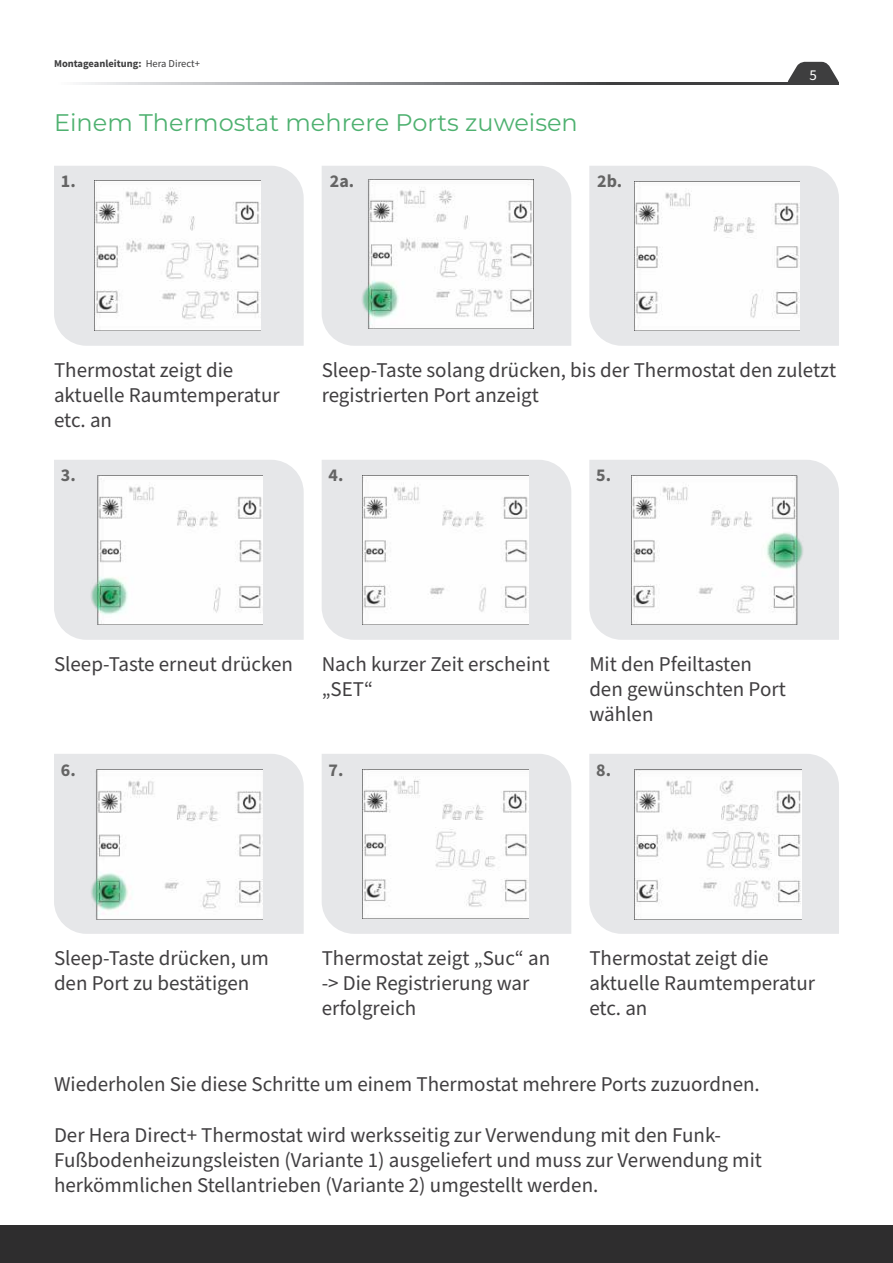
<style>
.page{position:relative;width:893px;height:1263px;background:#fff}
.page>*{position:absolute;margin:0;border:0;box-sizing:border-box;transform-origin:0 0}
.t1{font:24px "Montserrat";color:#4eb170}
.t2{font:21px/25.2px "Source Sans Pro";color:#413f41}
.t3{font:700 18px "Source Sans Pro";color:#646464}
.t4{font:15px "Source Sans Pro";color:#fff}
.t5{font:700 10.5px "Source Sans Pro";color:#3e3e3f}
.s1{font-weight:400}
</style>
<div class="page">
<svg style="left:787px;top:62px;width:52px;height:21px"></svg>
<div style="left:0;top:1225px;width:893px;height:38px;background:#2e2d2e"></div>
<div style="left:54px;top:166px;width:250px;height:180px;background:#e6e7e9"></div>
<img style="left:95px;top:181px;width:166px;height:149px">
<div style="left:322px;top:166px;width:249px;height:180px;background:#e6e7e9"></div>
<img style="left:362px;top:180px;width:172px;height:148px">
<div style="left:54px;top:460px;width:250px;height:180px;background:#e6e7e9"></div>
<img style="left:90px;top:475px;width:173px;height:149px">
<div style="left:322px;top:460px;width:249px;height:180px;background:#e6e7e9"></div>
<img style="left:363px;top:475px;width:165px;height:149px">
<div style="left:589px;top:166px;width:250px;height:180px;background:#e6e7e9"></div>
<img style="left:634px;top:181px;width:166px;height:150px">
<div style="left:589px;top:460px;width:250px;height:180px;background:#e6e7e9"></div>
<img style="left:632px;top:475px;width:172px;height:149px">
<div style="left:54px;top:754px;width:250px;height:180px;background:#e6e7e9"></div>
<img style="left:90px;top:769px;width:173px;height:150px">
<div style="left:322px;top:754px;width:249px;height:180px;background:#e6e7e9"></div>
<img style="left:363px;top:769px;width:165px;height:149px">
<div style="left:589px;top:754px;width:250px;height:180px;background:#e6e7e9"></div>
<img style="left:634px;top:769px;width:167px;height:151px">
<p class="t5" style="left:54px;top:60px;width:147px">Montageanleitung: <span class="s1">Hera Direct+</span></p>
<p class="t1" style="left:54px;top:111px;width:525px">Einem Thermostat mehrere Ports zuweisen</p>
<p class="t3" style="left:61px;top:174px;width:16px">1.</p>
<p class="t3" style="left:330px;top:174px;width:26px">2a.</p>
<p class="t3" style="left:597px;top:174px;width:27px">2b.</p>
<p class="t4" style="left:809px;top:67px;width:9px">5</p>
<p class="t2" style="left:54px;top:358px;width:227px">Thermostat zeigt die aktuelle Raumtemperatur etc. an</p>
<p class="t2" style="left:322px;top:358px;width:516px">Sleep-Taste solang drücken, bis der Thermostat den zuletzt registrierten Port anzeigt</p>
<p class="t3" style="left:61px;top:468px;width:16px">3.</p>
<p class="t3" style="left:329px;top:468px;width:16px">4.</p>
<p class="t3" style="left:596px;top:468px;width:16px">5.</p>
<p class="t2" style="left:54px;top:652px;width:241px">Sleep-Taste erneut drücken</p>
<p class="t2" style="left:589px;top:652px;width:198px">Mit den Pfeiltasten den gewünschten Port wählen</p>
<p class="t2" style="left:322px;top:652px;width:230px">Nach kurzer Zeit erscheint „SET“</p>
<p class="t3" style="left:61px;top:762px;width:16px">6.</p>
<p class="t3" style="left:329px;top:762px;width:16px">7.</p>
<p class="t3" style="left:596px;top:762px;width:16px">8.</p>
<p class="t2" style="left:54px;top:946px;width:217px">Sleep-Taste drücken, um den Port zu bestätigen</p>
<p class="t2" style="left:589px;top:946px;width:227px">Thermostat zeigt die aktuelle Raumtemperatur etc. an</p>
<p class="t2" style="left:322px;top:946px;width:230px">Thermostat zeigt „Suc“ an -&gt; Die Registrierung war erfolgreich</p>
<p class="t2" style="left:54px;top:1072px;width:707px">Wiederholen Sie diese Schritte um einem Thermostat mehrere Ports zuzuordnen.</p>
<p class="t2" style="left:54px;top:1123px;width:709px">Der Hera Direct+ Thermostat wird werksseitig zur Verwendung mit den Funk-<br>Fußbodenheizungsleisten (Variante 1) ausgeliefert und muss zur Verwendung mit herkömmlichen Stellantrieben (Variante 2) umgestellt werden.</p>
</div>
